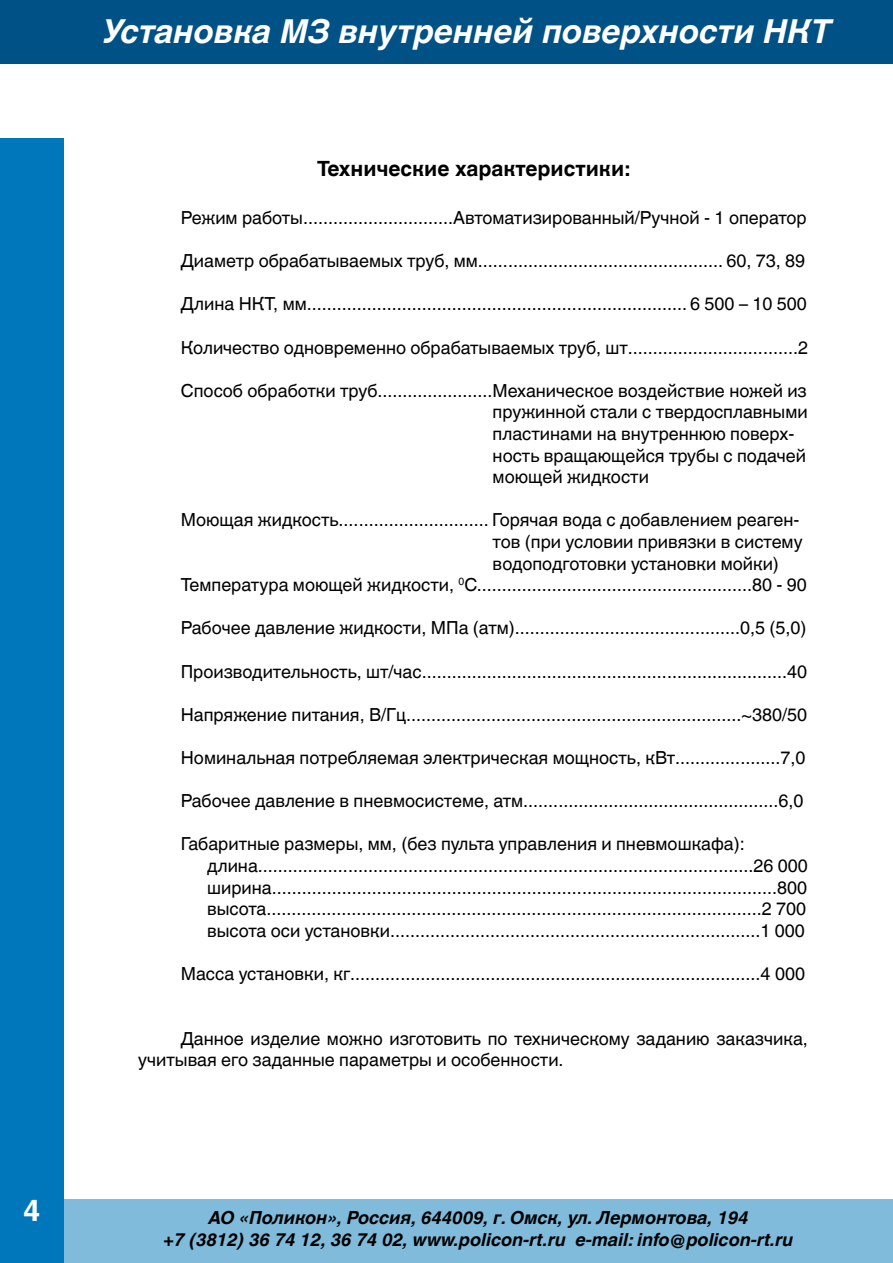
<style>
.page{position:relative;width:893px;height:1263px;background:#fff}
.page>*{position:absolute;margin:0;border:0;box-sizing:border-box;transform-origin:0 0}
.t1{font:italic 700 33px "Helvetica World";color:#fff}
.t2{font:700 30px "Helvetica World";color:#fff}
.t3{font:700 21px "Helvetica World";color:#000}
.t4{font:18px/21.6px "Helvetica World";color:#000}
.t5{font:italic 700 18px/21.6px "Helvetica World";color:#000;text-align:center}
</style>
<div class="page">
<div style="left:0;top:139px;width:64px;height:1124px;background:#0077ba"></div>
<div style="left:0;top:0;width:893px;height:63px;background:#005286"></div>
<div style="left:64px;top:1199px;width:829px;height:64px;background:#80bbdc"></div>
<h2 class="t2" style="left:23px;top:1193px;width:19px">4</h2>
<h1 class="t1" style="left:102px;top:13px;width:730px">Установка МЗ внутренней поверхности НКТ</h1>
<p class="t3" style="left:317px;top:157px;width:314px">Технические характеристики:</p>
<p class="t4" style="left:181px;top:207px;width:627px">Режим работы..............................Автоматизированный/Ручной - 1 оператор</p>
<p class="t4" style="left:181px;top:250px;width:626px">Диаметр обрабатываемых труб, мм................................................. 60, 73, 89</p>
<p class="t4" style="left:181px;top:293px;width:627px">Длина НКТ, мм............................................................................ 6 500 – 10 500</p>
<p class="t4" style="left:181px;top:336px;width:629px">Количество одновременно обрабатываемых труб, шт..................................2</p>
<p class="t4" style="left:493px;top:380px;width:316px;text-indent:-312px">Способ обработки труб.......................Механическое воздействие ножей из пружинной стали с твердосплавными пластинами на внутреннюю поверх&shy;ность вращающейся трубы с подачей моющей жидкости</p>
<p class="t4" style="left:181px;top:509px;width:620px">Моющая жидкость.............................. Горячая вода с добавлением реаген-</p>
<p class="t4" style="left:493px;top:531px;width:311px">тов (при условии привязки в систему</p>
<p class="t4" style="left:493px;top:552px;width:288px">водоподготовки установки мойки)</p>
<p class="t4" style="left:181px;top:574px;width:628px">Температура моющей жидкости, <sup>0</sup>C.......................................................80 - 90</p>
<p class="t4" style="left:181px;top:617px;width:627px">Рабочее давление жидкости, МПа (атм).............................................0,5 (5,0)</p>
<p class="t4" style="left:181px;top:660px;width:628px">Производительность, шт/час.........................................................................40</p>
<p class="t4" style="left:181px;top:704px;width:628px">Напряжение питания, В/Гц...................................................................~380/50</p>
<p class="t4" style="left:181px;top:747px;width:626px">Номинальная потребляемая электрическая мощность, кВт.....................7,0</p>
<p class="t4" style="left:181px;top:790px;width:624px">Рабочее давление в пневмосистеме, атм...................................................6,0</p>
<p class="t4" style="left:207px;top:833px;width:602px;text-indent:-26px">Габаритные размеры, мм, (без пульта управления и пневмошкафа): длина...................................................................................................26 000 ширина.....................................................................................................800 высота...................................................................................................2 700 высота оси установки..........................................................................1 000</p>
<p class="t4" style="left:181px;top:963px;width:626px">Масса установки, кг..................................................................................4 000</p>
<p class="t4" style="left:138px;top:1028px;width:671px;text-indent:43px">Данное изделие можно изготовить по техническому заданию заказчика, учитывая его заданные параметры и особенности.</p>
<p class="t5" style="left:163px;top:1207px;width:631px">АО «Поликон», Россия, 644009, г. Омск, ул. Лермонтова, 194<br>+7 (3812) 36 74 12, 36 74 02, www.policon-rt.ru e-mail: info@policon-rt.ru</p>
</div>
